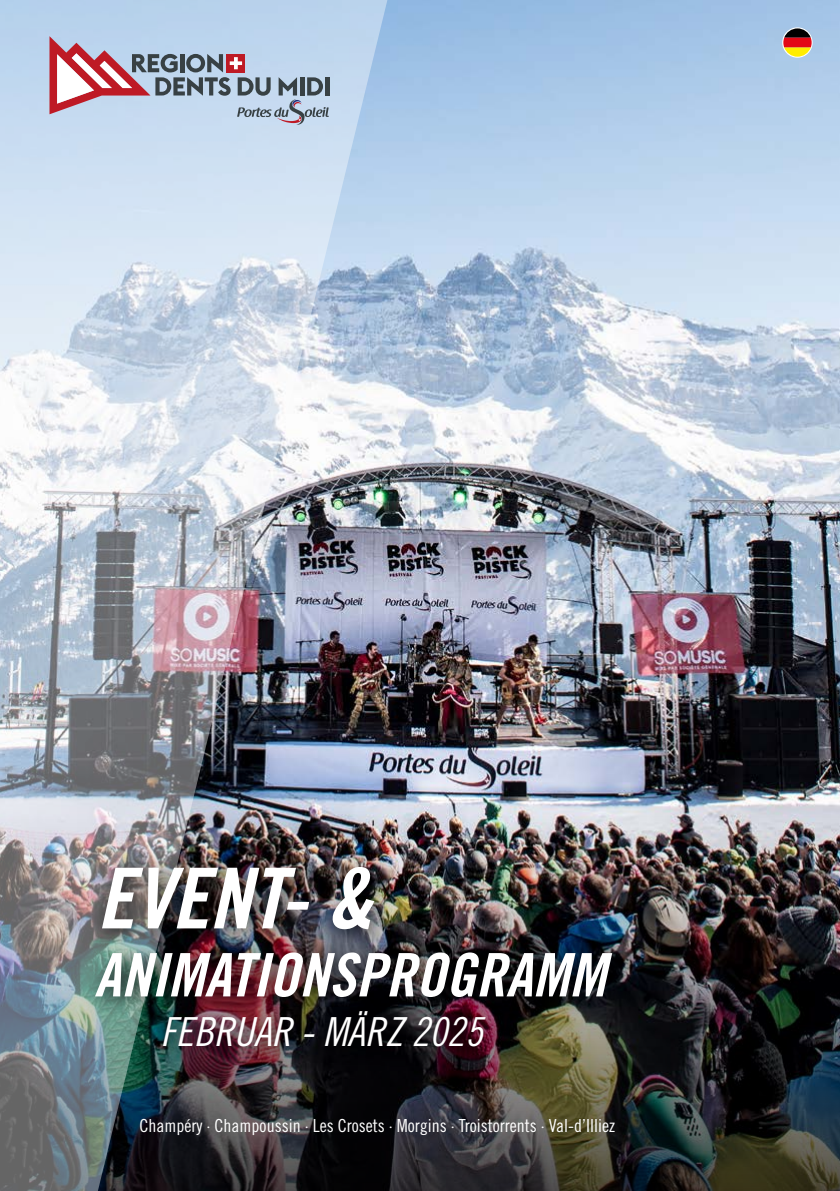
<style>
.page{position:relative;width:840px;height:1191px;background:#fff}
.page>*{position:absolute;margin:0;border:0;box-sizing:border-box;transform-origin:0 0}
.t1{font:84px "Trade Gothic LT Std Bd Cn 20 Obl";color:#fff}
.t2{font:60px "Trade Gothic LT Std Bd Cn 20 Obl";color:#fff}
.t3{font:40px "Trade Gothic LT Std Cn 18 Obl";color:#fff}
.t4{font:18px "Trade Gothic LT Std Cn 18";color:#fff}
</style>
<div class="page">
<img style="left:390px;top:0;width:449px;height:814px">
<img style="left:390px;top:814px;width:449px;height:377px">
<img style="left:0;top:0;width:390px;height:1191px">
<svg style="left:49px;top:36px;width:280px;height:89px"></svg>
<div style="left:150px;top:997px;width:356px;height:71px;background:#000;opacity:.75"></div>
<div style="left:82px;top:852px;width:550px;height:167px;background:#000;opacity:.75"></div>
<div style="left:781px;top:27px;width:31px;height:31px;border:2px solid #fff;border-radius:50%"></div>
<svg style="left:782px;top:28px;width:29px;height:29px"></svg>
<h1 class="t1" style="left:97px;top:847px;width:277px">EVENT- &amp;</h1>
<h2 class="t2" style="left:94px;top:938px;width:513px">ANIMATIONSPROGRAMM</h2>
<h3 class="t3" style="left:160px;top:1008px;width:324px">FEBRUAR - MÄRZ 2025</h3>
<p class="t4" style="left:139px;top:1114px;width:477px">Champéry · Champoussin · Les Crosets · Morgins · Troistorrents · Val-d’Illiez</p>
</div>
